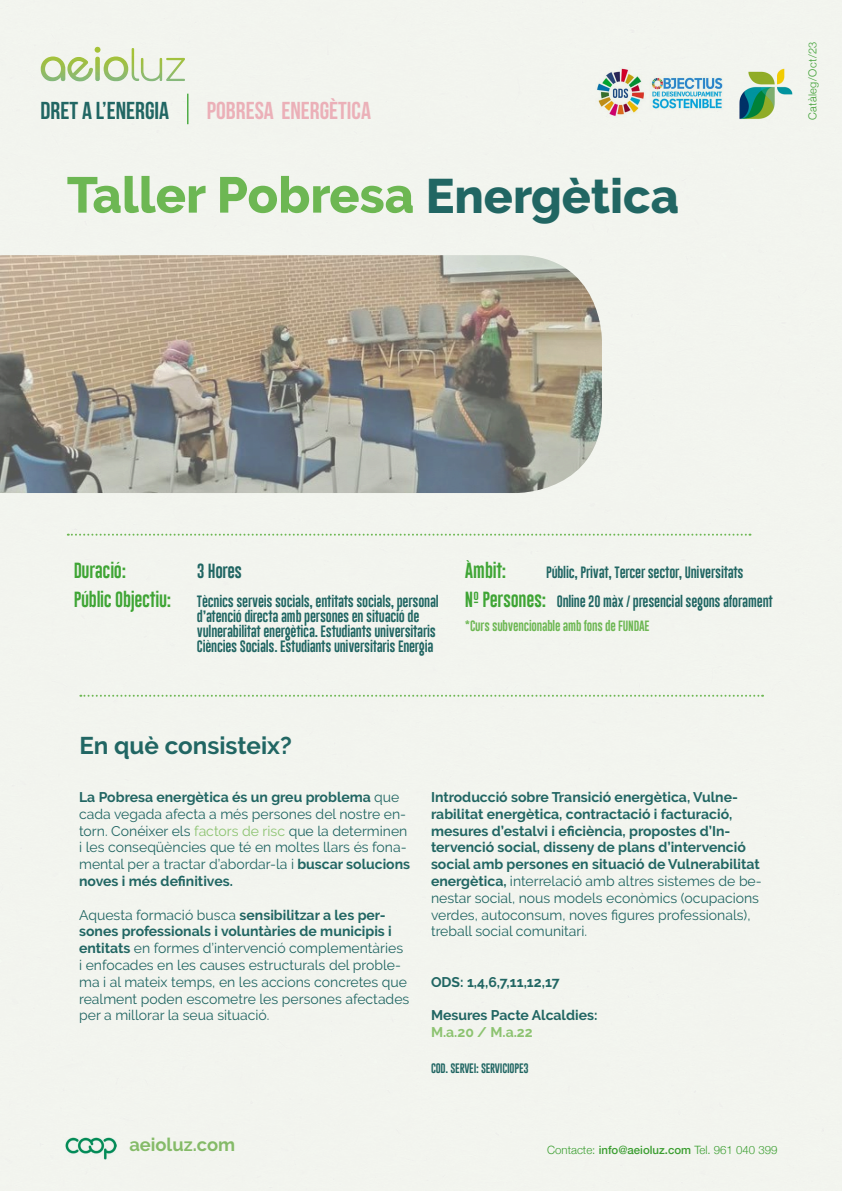
<style>
.page{position:relative;width:842px;height:1191px;background:#f2f4ee}
.page>*{position:absolute;margin:0;border:0;box-sizing:border-box;transform-origin:0 0}
.t1{font:800 50.3px "Raleway";color:#6db753}
.t2{font:24.5px "Bebas Neue";color:#ebb0b8}
.t3{font:24.5px "Bebas Neue";color:#216663}
.t4{font:700 24.2px "Raleway";color:#216663}
.t5{font:700 18.3px "Raleway";color:#8cc370}
.t6{font:16px/29px "Gobold Lowplus";letter-spacing:-.02em;color:#3fa535}
.t7{font:14.9px "Gobold Lowplus";letter-spacing:-.02em;color:#216663}
.t8{font:14px/16.8px "Raleway";color:#216663}
.t9{font:700 14px/16.8px "Raleway";color:#216663}
.t10{font:700 14px "Raleway";color:#8cc370}
.t11{font:12px/15px "Gobold Lowplus";letter-spacing:-.02em;color:#216663}
.t12{font:300 11.4px "Helvetica Neue";color:#3fa535}
.t13{font:300 11px "Helvetica Neue";letter-spacing:.04em;color:#3fa535}
.t14{font:10.9px "Gobold Lowplus";letter-spacing:-.02em;color:#6db753}
.t15{font:10px "Gobold Lowplus";letter-spacing:-.02em;color:#216663}
.s1{font-size:48.2px;color:#216663}
.s2{font-size:16px;color:#3fa535}
.s3{font-weight:700}
.s4{color:#8cc370}
.s5{font-weight:400}
.s6{font-weight:500}
</style>
<div class="page">
<svg style="left:80px;top:694px;width:683px;height:2px"></svg>
<svg style="left:68px;top:533px;width:682px;height:2px"></svg>
<img style="left:0;top:255px;width:602px;height:238px">
<hr style="left:187px;top:94px;width:1px;height:30px;background:#3fa535">
<img style="left:584px;top:68px;width:150px;height:49px">
<h2 class="t3" style="left:41px;top:97px;width:130px">DRET A L’ENERGIA</h2>
<h2 class="t2" style="left:207px;top:97px;width:166px">POBRESA ENERGÈTICA</h2>
<h1 class="t1" style="left:67px;top:166px;width:614px">Taller Pobresa <span class="s1">Energètica</span></h1>
<p class="t13" style="left:804px;top:120px;width:80px;rotate:-90deg">Catàleg/Oct/23</p>
<p class="t6" style="left:74px;top:557px;width:99px">Duració:<br>Públic Objectiu:</p>
<p class="t6" style="left:465px;top:557px;width:43px">Àmbit:</p>
<p class="t11" style="left:546px;top:566px;width:199px">Públic, Privat, Tercer sector, Universitats</p>
<p class="t7" style="left:197px;top:561px;width:47px">3 Hores</p>
<p class="t11" style="left:197px;top:595px;width:243px">Tècnics serveis socials, entitats socials, personal d’atenció directa amb persones en situació de vulnerabilitat energètica. Estudiants universitaris Ciències Socials. Estudiants universitaris Energia</p>
<p class="t11" style="left:465px;top:595px;width:309px"><span class="s2">Nº Persones:</span> Online 20 màx / presencial segons aforament</p>
<p class="t14" style="left:465px;top:618px;width:186px">*Curs subvencionable amb fons de FUNDAE</p>
<h3 class="t4" style="left:79px;top:732px;width:214px">En què consisteix?</h3>
<p class="t8" style="left:79px;top:788px;width:332px"><span class="s3">La Pobresa energètica és un greu problema</span> que cada vegada afecta a més persones del nostre en&shy;torn. Conéixer els <span class="s4">factors de risc</span> que la determinen i les conseqüències que té en moltes llars és fona&shy;mental per a tractar d’abordar-la i <span class="s3">buscar solucions noves i més definitives.</span></p>
<p class="t8" style="left:79px;top:906px;width:332px">Aquesta formació busca <span class="s3">sensibilitzar a les per&shy;sones professionals i voluntàries de municipis i entitats</span> en formes d’intervenció complementàries i enfocades en les causes estructurals del proble&shy;ma i al mateix temps, en les accions concretes que realment poden escometre les persones afectades per a millorar la seua situació.</p>
<p class="t9" style="left:431px;top:788px;width:332px">Introducció sobre Transició energètica, Vulne&shy;rabilitat energètica, contractació i facturació, mesures d’estalvi i eficiència, propostes d’In&shy;tervenció social, disseny de plans d’intervenció social amb persones en situació de Vulnerabilitat energètica, <span class="s5">interrelació amb altres sistemes de be&shy;nestar social, nous models econòmics (ocupacions verdes, autoconsum, noves figures professionals), treball social comunitari.</span></p>
<p class="t9" style="left:431px;top:973px;width:130px">ODS: 1,4,6,7,11,12,17</p>
<p class="t9" style="left:431px;top:1007px;width:168px">Mesures Pacte Alcaldies:</p>
<p class="t10" style="left:431px;top:1024px;width:103px">M.a.20 / M.a.22</p>
<p class="t15" style="left:431px;top:1061px;width:99px">COD. SERVEI: SERVICIOPE3</p>
<h3 class="t5" style="left:129px;top:1134px;width:107px">aeioluz.com</h3>
<p class="t12" style="left:547px;top:1140px;width:232px">Contacte: <span class="s6">info@aeioluz.com</span> Tel. 961 040 399</p>
</div>
